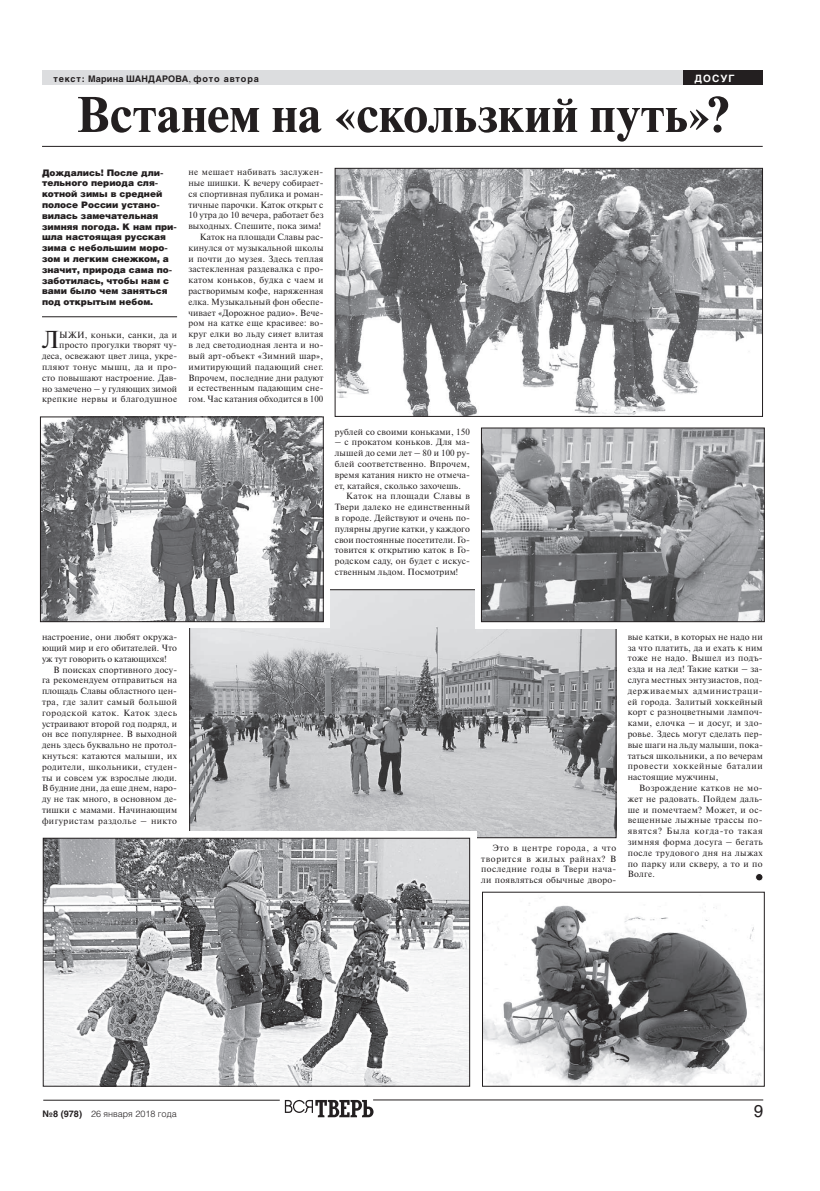
<style>
.page{position:relative;width:820px;height:1191px;background:#fff}
.page>*{position:absolute;margin:0;border:0;box-sizing:border-box;transform-origin:0 0}
.t1{font:700 50px "Newton C";letter-spacing:.005em;color:#231f20}
.t2{font:24.4px "Newton C";color:#231f20}
.t3{font:17px "Helios";color:#231f20}
.t4{font:700 10px "Helios";color:#fff}
.t5{font:9px/10.8px "Newton C";letter-spacing:.01em;color:#231f20;text-align:justify}
.t6{font:900 9px/10.8px "Helios";color:#231f20}
.t7{font:300 9px "Helios";color:#231f20}
.t8{font:700 9px "Helios";letter-spacing:.055em;color:#231f20}
.t9{font:700 9px "Helios";letter-spacing:.095em;color:#231f20}
.s1{font-family:"Newton C";font-weight:400}
.s2{font-weight:700}
</style>
<div class="page">
<hr style="left:373px;top:1099px;width:390px;height:1px;background:#231f20">
<hr style="left:43px;top:1100px;width:236px;height:1px;background:#231f20">
<svg style="left:285px;top:1100px;width:88px;height:17px"></svg>
<div style="left:755px;top:873px;width:7px;height:8px;background:#231f20;border-radius:50%"></div>
<div style="left:755px;top:873px;width:8px;height:8px;border:1px solid #fff;border-radius:50%"></div>
<hr style="left:42px;top:316px;width:135px;height:1px;background:#231f20">
<hr style="left:42px;top:146px;width:720px;height:1px;background:#231f20">
<div style="left:42px;top:71px;width:720px;height:14px;background:#dcdddf"></div>
<div style="left:683px;top:71px;width:79px;height:14px;background:#231f20"></div>
<img style="left:191px;top:591px;width:423px;height:245px">
<img style="left:337px;top:170px;width:423px;height:244px">
<div style="left:335px;top:168px;width:427px;height:248px;border:1px solid #231f20"></div>
<img style="left:484px;top:897px;width:278px;height:187px">
<svg style="left:188px;top:831px;width:288px;height:98px"></svg>
<svg style="left:67px;top:540px;width:263px;height:88px"></svg>
<div style="left:475px;top:557px;width:231px;height:71px;background:linear-gradient(to right,#fff,#fff)"></div>
<img style="left:45px;top:840px;width:422px;height:244px">
<div style="left:43px;top:838px;width:426px;height:248px;border:1px solid #231f20"></div>
<img style="left:42px;top:419px;width:279px;height:201px">
<div style="left:40px;top:417px;width:283px;height:205px;border:1px solid #231f20"></div>
<img style="left:483px;top:430px;width:279px;height:190px">
<div style="left:481px;top:428px;width:283px;height:194px;border:1px solid #231f20"></div>
<p class="t8" style="left:53px;top:73px;width:110px">текст: Марина Шандарова</p>
<p class="t9" style="left:188px;top:73px;width:72px"><span class="s1">,</span> фото автора</p>
<p class="t4" style="left:694px;top:72px;width:42px">досуг</p>
<h1 class="t1" style="left:76px;top:87px;width:656px">Встанем на «скользкий путь»?</h1>
<p class="t6" style="left:42px;top:166px;width:136px">Дождались! После дли&shy;тельного периода сля&shy;котной зимы в средней полосе России устано&shy;вилась замечательная зимняя погода. К нам при&shy;шла настоящая русская зима с небольшим моро&shy;зом и легким снежком, а значит, природа сама по&shy;заботилась, чтобы нам с вами было чем заняться под открытым небом.</p>
<h2 class="t2" style="left:42px;top:327px;width:18px">Л</h2>
<p class="t5" style="left:42px;top:329px;width:137px;text-align:right">ыжи , коньки, санки, да и просто прогулки творят чу&shy;деса, освежают цвет лица, укре&shy;пляют тонус мышц, да и про&shy;сто повышают настроение. Дав&shy;но замечено – у гуляющих зимой крепкие нервы и благодушное</p>
<p class="t5" style="left:188px;top:167px;width:137px;text-align:right">не мешает набивать заслужен&shy;ные шишки. К вечеру собирает&shy;ся спортивная публика и роман&shy;тичные парочки. Каток открыт с<br>10 утра до 10 вечера, работает без выходных. Спешите, пока зима!<br>Каток на площади Славы рас&shy;кинулся от музыкальной школы и почти до музея. Здесь теплая застекленная раздевалка с про&shy;катом коньков, будка с чаем и растворимым кофе, наряженная елка. Музыкальный фон обеспе&shy;чивает «Дорожное радио». Вече&shy;ром на катке еще красивее: во&shy;круг елки во льду сияет влитая в лед светодиодная лента и но&shy;вый арт-объект «Зимний шар», имитирующий падающий снег.<br>Впрочем, последние дни радуют и естественным падающим сне&shy;гом. Час катания обходится в 100</p>
<p class="t5" style="left:335px;top:426px;width:136px">рублей со своими коньками, 150</p>
<p class="t5" style="left:335px;top:437px;width:136px">– с прокатом коньков. Для ма&shy;лышей до семи лет – 80 и 100 ру&shy;блей соответственно. Впрочем, время катания никто не отмеча&shy;ет, катайся, сколько захочешь.</p>
<p class="t5" style="left:335px;top:491px;width:136px;text-indent:11px">Каток на площади Славы в Твери далеко не единственный в городе. Действуют и очень по&shy;пулярны другие катки, у каждого свои постоянные посетители. Го&shy;товится к открытию каток в Го&shy;родском саду, он будет с искус&shy;ственным льдом. Посмотрим!</p>
<p class="t5" style="left:42px;top:631px;width:137px">настроение, они любят окружа&shy;ющий мир и его обитателей. Что уж тут говорить о катающихся!</p>
<p class="t5" style="left:42px;top:664px;width:136px;text-indent:11px">В поисках спортивного досу&shy;га рекомендуем отправиться на площадь Славы областного цен&shy;тра, где залит самый большой городской каток. Каток здесь устраивают второй год подряд, и он все популярнее. В выходной день здесь буквально не протол&shy;кнуться: катаются малыши, их родители, школьники, студен&shy;ты и совсем уж взрослые люди.<br>В будние дни, да еще днем, наро&shy;ду не так много, в основном де&shy;тишки с мамами. Начинающим фигуристам раздолье – никто</p>
<p class="t5" style="left:481px;top:842px;width:136px;text-indent:11px">Это в центре города, а что творится в жилых райнах? В последние годы в Твери нача&shy;ли появляться обычные дворо-</p>
<p class="t5" style="left:627px;top:631px;width:137px">вые катки, в которых не надо ни за что платить, да и ехать к ним тоже не надо. Вышел из подъ&shy;езда и на лед! Такие катки – за&shy;слуга местных энтузиастов, под&shy;держиваемых администраци&shy;ей города. Залитый хоккейный корт с разноцветными лампоч&shy;ками, елочка – и досуг, и здо&shy;ровье. Здесь могут сделать пер&shy;вые шаги на льду малыши, пока&shy;таться школьники, а по вечерам провести хоккейные баталии настоящие мужчины,</p>
<p class="t5" style="left:627px;top:782px;width:136px;text-indent:11px">Возрождение катков не мо&shy;жет не радовать. Пойдем даль&shy;ше и помечтаем? Может, и ос&shy;вещенные лыжные трассы по&shy;явятся? Была когда-то такая зимняя форма досуга – бегать после трудового дня на лыжах по парку или скверу, а то и по Волге.</p>
<p class="t7" style="left:43px;top:1108px;width:136px"><span class="s2">№8 (978)</span> 26 января 2018 года</p>
<h3 class="t3" style="left:753px;top:1100px;width:11px">9</h3>
</div>
